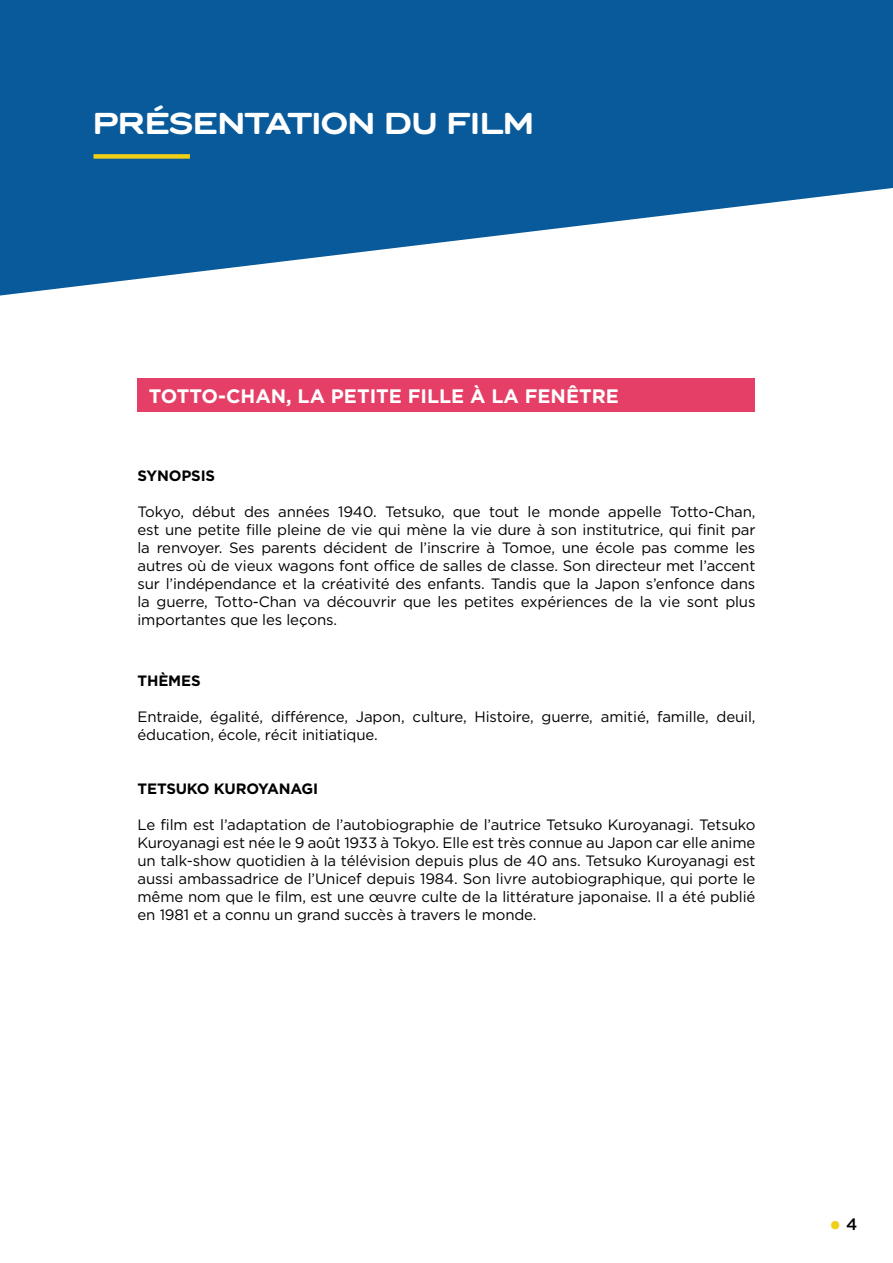
<style>
.page{position:relative;width:893px;height:1263px;background:#fff}
.page>*{position:absolute;margin:0;border:0;box-sizing:border-box;transform-origin:0 0}
.t1{font:31.5px "Minion Pro";color:#f0cf17}
.t2{font:700 28.5px "Trio Grotesk";letter-spacing:-.08em;color:#fff}
.t3{font:700 19.5px "Gotham";color:#fff}
.t4{font:15px/18px "Gotham";letter-spacing:-.01em;color:#000;text-align:justify}
.t5{font:700 15px "Gotham";letter-spacing:-.01em;color:#000}
.s1{font-family:"Gotham";font-weight:500;font-size:16.5px;color:#000}
</style>
<div class="page">
<svg style="left:0;top:0;width:893px;height:296px;fill:#085a9a"></svg>
<div style="left:94px;top:154px;width:96px;height:5px;background:#f0cf17"></div>
<div style="left:138px;top:378px;width:617px;height:34px;background:#e63f67"></div>
<h2 class="t2" style="left:92px;top:104px;width:445px">PRÉSENTATION DU FILM</h2>
<h3 class="t3" style="left:149px;top:384px;width:471px">TOTTO-CHAN, LA PETITE FILLE À LA FENÊTRE</h3>
<p class="t5" style="left:138px;top:467px;width:79px">SYNOPSIS</p>
<p class="t4" style="left:138px;top:502px;width:619px">Tokyo, début des années 1940. Tetsuko, que tout le monde appelle Totto-Chan, est une petite fille pleine de vie qui mène la vie dure à son institutrice, qui finit par la renvoyer. Ses parents décident de l’inscrire à Tomoe, une école pas comme les autres où de vieux wagons font office de salles de classe. Son directeur met l’accent sur l’indépendance et la créativité des enfants. Tandis que la Japon s’enfonce dans la guerre, Totto-Chan va découvrir que les petites expériences de la vie sont plus importantes que les leçons.</p>
<p class="t5" style="left:138px;top:672px;width:65px">THÈMES</p>
<p class="t4" style="left:138px;top:708px;width:619px">Entraide, égalité, différence, Japon, culture, Histoire, guerre, amitié, famille, deuil, éducation, école, récit initiatique.</p>
<p class="t5" style="left:138px;top:780px;width:182px">TETSUKO KUROYANAGI</p>
<p class="t4" style="left:138px;top:816px;width:619px">Le film est l’adaptation de l’autobiographie de l’autrice Tetsuko Kuroyanagi. Tetsuko Kuroyanagi est née le 9 août 1933 à Tokyo. Elle est très connue au Japon car elle anime un talk-show quotidien à la télévision depuis plus de 40 ans. Tetsuko Kuroyanagi est aussi ambassadrice de l’Unicef depuis 1984. Son livre autobiographique, qui porte le même nom que le film, est une œuvre culte de la littérature japonaise. Il a été publié en 1981 et a connu un grand succès à travers le monde.</p>
<h1 class="t1" style="left:829px;top:1201px;width:30px">• <span class="s1">4</span></h1>
</div>
